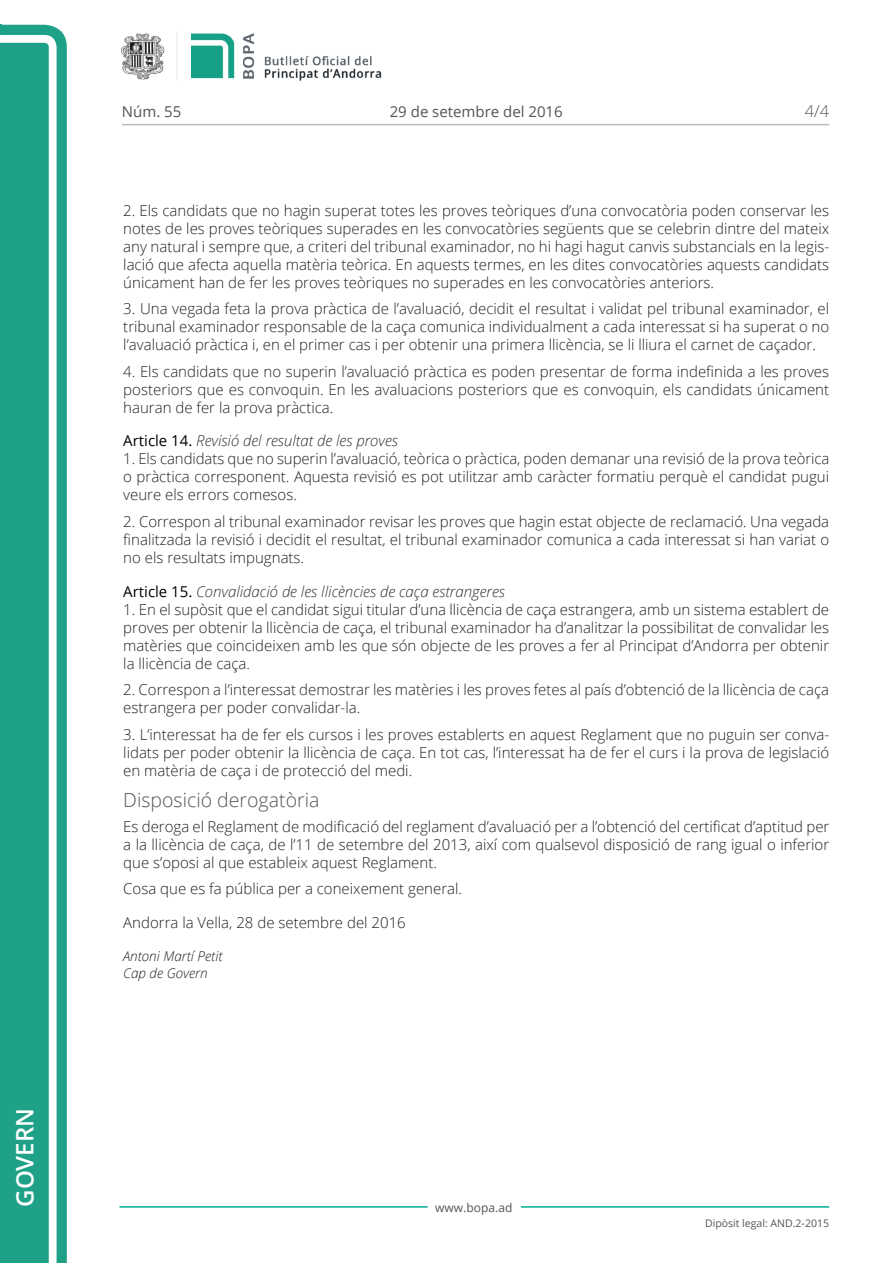
<style>
.page{position:relative;width:893px;height:1263px;background:#fff}
.page>*{position:absolute;margin:0;border:0;box-sizing:border-box;transform-origin:0 0}
.t1{font:600 24px "Open Sans";color:#fff}
.Titol_5{font:300 19.5px "Open Sans";color:#545454}
.t2{font:300 16.5px "Open Sans";color:#545454}
.Body_text{font:300 15px/18px "Open Sans";color:#231f20;text-align:justify}
.Titol_7{font:italic 300 15px "Open Sans";color:#303030}
.Data{font:300 15px "Open Sans";color:#231f20}
.t3{font:15px "Open Sans";color:#545454}
.signatura{font:italic 300 13.5px/16.5px "Open Sans";color:#231f20}
.t4{font:12px "Open Sans";color:#545454}
.t5{font:10.5px "Open Sans";color:#545454}
.s1{font-weight:400;font-style:normal;color:#000}
</style>
<div class="page">
<svg style="left:0;top:25px;width:67px;height:1238px;fill:#1ea187"></svg>
<div style="left:0;top:43px;width:49px;height:1220px;background:#1ea187"></div>
<img style="left:122px;top:32px;width:260px;height:49px">
<hr style="left:119px;top:1206px;width:309px;height:2px;background:#00ae91">
<hr style="left:521px;top:1206px;width:308px;height:2px;background:#00ae91">
<hr style="left:122px;top:124px;width:707px;height:1px;background:#bcbdc0">
<h1 class="t1" style="left:8px;top:1207px;width:100px;rotate:-90deg">Govern</h1>
<p class="t3" style="left:122px;top:102px;width:61px">Núm. 55</p>
<p class="t3" style="left:390px;top:102px;width:175px">29 de setembre del 2016</p>
<p class="t2" style="left:805px;top:100px;width:26px">4/4</p>
<p class="Body_text" style="left:123px;top:201px;width:707px">2. Els candidats que no hagin superat totes les proves teòriques d’una convocatòria poden conservar les notes de les proves teòriques superades en les convocatòries següents que se celebrin dintre del mateix any natural i sempre que, a criteri del tribunal examinador, no hi hagi hagut canvis substancials en la legis&shy;lació que afecta aquella matèria teòrica. En aquests termes, en les dites convocatòries aquests candidats únicament han de fer les proves teòriques no superades en les convocatòries anteriors.</p>
<p class="Body_text" style="left:123px;top:299px;width:707px">3. Una vegada feta la prova pràctica de l’avaluació, decidit el resultat i validat pel tribunal examinador, el tribunal examinador responsable de la caça comunica individualment a cada interessat si ha superat o no l’avaluació pràctica i, en el primer cas i per obtenir una primera llicència, se li lliura el carnet de caçador.</p>
<p class="Body_text" style="left:123px;top:362px;width:707px">4. Els candidats que no superin l’avaluació pràctica es poden presentar de forma indefinida a les proves posteriors que es convoquin. En les avaluacions posteriors que es convoquin, els candidats únicament hauran de fer la prova pràctica.</p>
<p class="Titol_7" style="left:123px;top:431px;width:276px"><span class="s1">Article 14.</span> Revisió del resultat de les proves</p>
<p class="Body_text" style="left:123px;top:449px;width:708px">1. Els candidats que no superin l’avaluació, teòrica o pràctica, poden demanar una revisió de la prova teòrica o pràctica corresponent. Aquesta revisió es pot utilitzar amb caràcter formatiu perquè el candidat pugui veure els errors comesos.</p>
<p class="Body_text" style="left:123px;top:512px;width:707px">2. Correspon al tribunal examinador revisar les proves que hagin estat objecte de reclamació. Una vegada finalitzada la revisió i decidit el resultat, el tribunal examinador comunica a cada interessat si han variat o no els resultats impugnats.</p>
<p class="Titol_7" style="left:123px;top:581px;width:383px"><span class="s1">Article 15.</span> Convalidació de les llicències de caça estrangeres</p>
<p class="Body_text" style="left:123px;top:600px;width:707px">1. En el supòsit que el candidat sigui titular d’una llicència de caça estrangera, amb un sistema establert de proves per obtenir la llicència de caça, el tribunal examinador ha d’analitzar la possibilitat de convalidar les matèries que coincideixen amb les que són objecte de les proves a fer al Principat d’Andorra per obtenir la llicència de caça.</p>
<p class="Body_text" style="left:123px;top:680px;width:707px">2. Correspon a l’interessat demostrar les matèries i les proves fetes al país d’obtenció de la llicència de caça estrangera per poder convalidar-la.</p>
<p class="Body_text" style="left:123px;top:725px;width:707px">3. L’interessat ha de fer els cursos i les proves establerts en aquest Reglament que no puguin ser conva&shy;lidats per poder obtenir la llicència de caça. En tot cas, l’interessat ha de fer el curs i la prova de legislació en matèria de caça i de protecció del medi.</p>
<p class="Titol_5" style="left:123px;top:786px;width:198px">Disposició derogatòria</p>
<p class="Body_text" style="left:123px;top:817px;width:708px">Es deroga el Reglament de modificació del reglament d’avaluació per a l’obtenció del certificat d’aptitud per a la llicència de caça, de l’11 de setembre del 2013, així com qualsevol disposició de rang igual o inferior que s’oposi al que estableix aquest Reglament.</p>
<p class="Body_text" style="left:123px;top:879px;width:340px">Cosa que es fa pública per a coneixement general.</p>
<p class="Data" style="left:123px;top:912px;width:284px">Andorra la Vella, 28 de setembre del 2016</p>
<p class="signatura" style="left:123px;top:948px;width:101px">Antoni Martí Petit<br>Cap de Govern</p>
<p class="t4" style="left:435px;top:1199px;width:79px">www.bopa.ad</p>
<p class="t5" style="left:705px;top:1216px;width:125px">Dipòsit legal: AND.2-2015</p>
</div>
